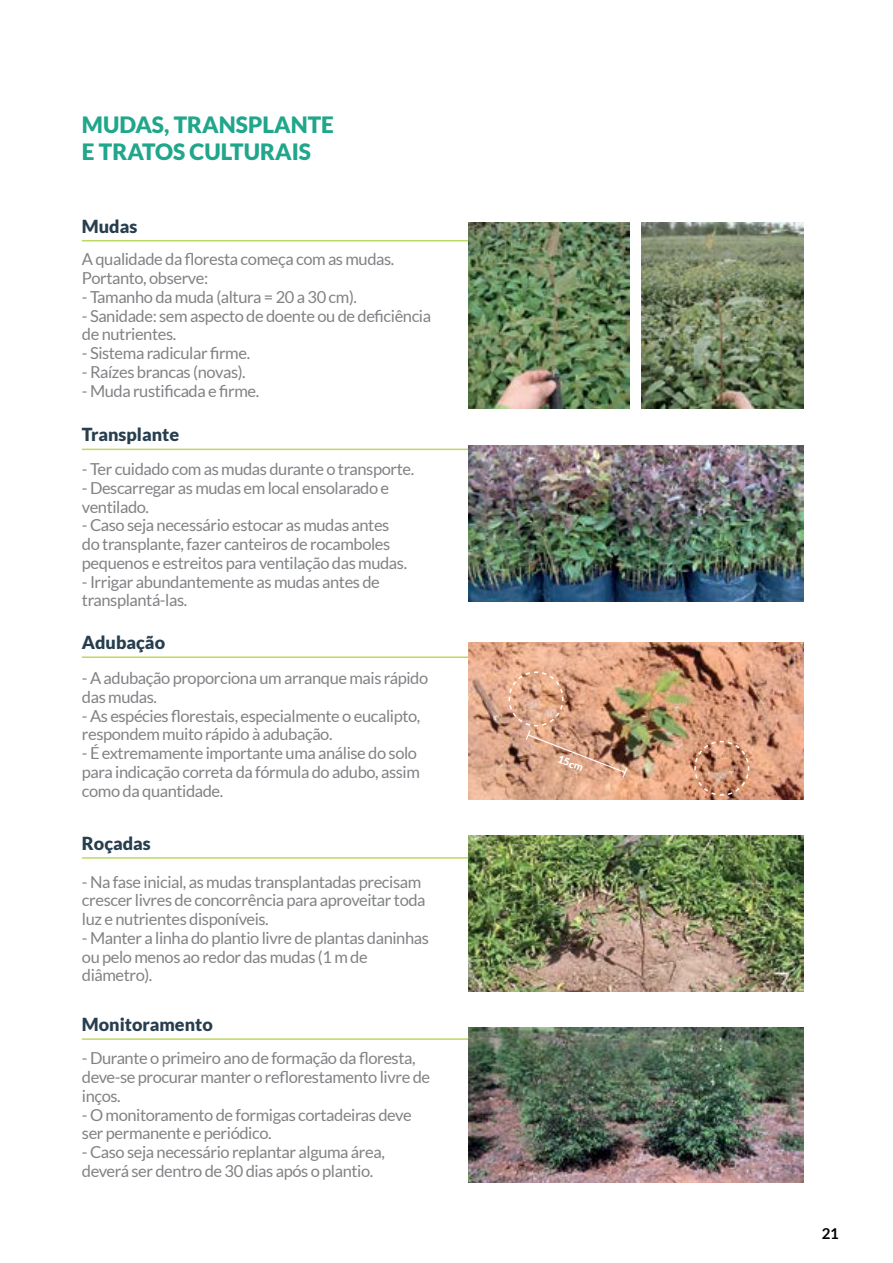
<style>
.page{position:relative;width:893px;height:1263px;background:#fff}
.page>*{position:absolute;margin:0;border:0;box-sizing:border-box;transform-origin:0 0}
.t1{font:900 22.5px "Lato";color:#20a68b}
.t2{font:900 18px "Lato";color:#273e4f}
.t3{font:16.5px/18.8px "Lato";letter-spacing:-.025em;color:#808285}
.t4{font:700 15px "Lato";color:#000}
.t5{font:900 10.5px "Lato";color:#fff}
</style>
<div class="page">
<hr style="left:82px;top:240px;width:543px;height:1px;background:#bcd85f">
<hr style="left:82px;top:449px;width:407px;height:1px;background:#bcd85f">
<hr style="left:82px;top:656px;width:394px;height:2px;background:#bcd85f">
<hr style="left:82px;top:857px;width:407px;height:2px;background:#bcd85f">
<hr style="left:82px;top:1038px;width:394px;height:2px;background:#bcd85f">
<img style="left:641px;top:223px;width:162px;height:185px">
<img style="left:468px;top:223px;width:162px;height:185px">
<img style="left:468px;top:1027px;width:335px;height:155px">
<img style="left:468px;top:835px;width:335px;height:157px">
<img style="left:468px;top:643px;width:335px;height:156px">
<img style="left:468px;top:445px;width:335px;height:156px">
<svg style="left:694px;top:740px;width:56px;height:56px"></svg>
<svg style="left:508px;top:671px;width:120px;height:107px"></svg>
<h1 class="t1" style="left:82px;top:111px;width:37px">Mudas</h1>
<h1 class="t1" style="left:164px;top:111px;width:39px">, Transplante</h1>
<h1 class="t1" style="left:82px;top:138px;width:46px">e Tratos</h1>
<h1 class="t1" style="left:190px;top:138px;width:29px">Culturais</h1>
<p class="t2" style="left:82px;top:216px;width:57px">Mudas</p>
<p class="t3" style="left:82px;top:250px;width:314px">A qualidade da floresta começa com as mudas.<br>Portanto, observe:</p>
<p class="t3" style="left:82px;top:287px;width:277px">- Tamanho da muda (altura = 20 a 30 cm).</p>
<p class="t3" style="left:82px;top:306px;width:351px">- Sanidade: sem aspecto de doente ou de deficiência de nutrientes.</p>
<p class="t3" style="left:82px;top:344px;width:170px">- Sistema radicular firme.</p>
<p class="t3" style="left:82px;top:362px;width:165px">- Raízes brancas (novas).</p>
<p class="t3" style="left:82px;top:381px;width:179px">- Muda rustificada e firme.</p>
<p class="t2" style="left:82px;top:424px;width:99px">Transplante</p>
<p class="t3" style="left:82px;top:460px;width:334px">- Ter cuidado com as mudas durante o transporte.</p>
<p class="t3" style="left:82px;top:478px;width:309px">- Descarregar as mudas em local ensolarado e ventilado.</p>
<p class="t3" style="left:82px;top:516px;width:327px">- Caso seja necessário estocar as mudas antes do transplante, fazer canteiros de rocamboles pequenos e estreitos para ventilação das mudas.</p>
<p class="t3" style="left:82px;top:572px;width:299px">- Irrigar abundantemente as mudas antes de transplantá-las.</p>
<p class="t2" style="left:82px;top:632px;width:85px">Adubação</p>
<p class="t3" style="left:82px;top:669px;width:348px">- A adubação proporciona um arranque mais rápido das mudas.</p>
<p class="t3" style="left:82px;top:706px;width:340px">- As espécies florestais, especialmente o eucalipto, respondem muito rápido à adubação.</p>
<p class="t3" style="left:82px;top:743px;width:339px">- É extremamente importante uma análise do solo para indicação correta da fórmula do adubo, assim como da quantidade.</p>
<p class="t2" style="left:82px;top:833px;width:70px">Roçadas</p>
<p class="t3" style="left:82px;top:872px;width:345px">- Na fase inicial, as mudas transplantadas precisam crescer livres de concorrência para aproveitar toda luz e nutrientes disponíveis.</p>
<p class="t3" style="left:82px;top:928px;width:348px">- Manter a linha do plantio livre de plantas daninhas ou pelo menos ao redor das mudas (1 m de diâmetro).</p>
<p class="t2" style="left:82px;top:1014px;width:132px">Monitoramento</p>
<p class="t3" style="left:82px;top:1049px;width:350px">- Durante o primeiro ano de formação da floresta, deve-se procurar manter o reflorestamento livre de inços.</p>
<p class="t3" style="left:82px;top:1105px;width:331px">- O monitoramento de formigas cortadeiras deve ser permanente e periódico.</p>
<p class="t3" style="left:82px;top:1142px;width:304px">- Caso seja necessário replantar alguma área, deverá ser dentro de 30 dias após o plantio.</p>
<p class="t5" style="left:560px;top:753px;width:28px;rotate:21deg">15cm</p>
<p class="t4" style="left:822px;top:1225px;width:19px">21</p>
</div>
